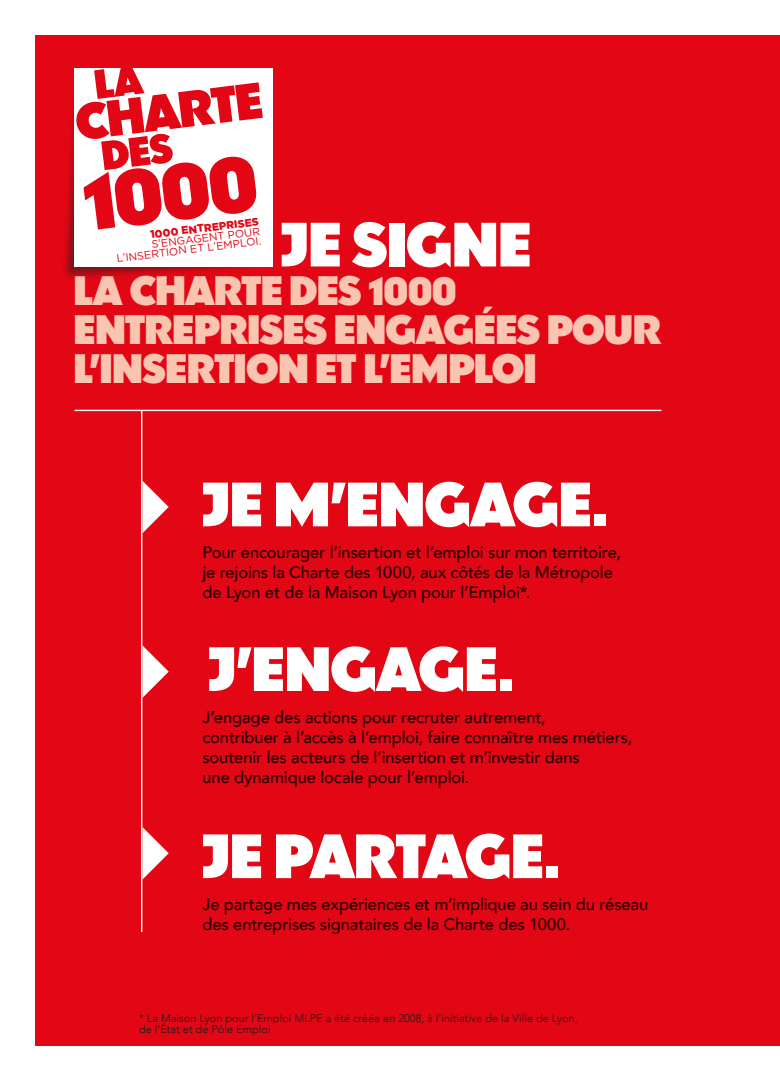
<style>
.page{position:relative;width:780px;height:1081px;background:#fff}
.page>*{position:absolute;margin:0;border:0;box-sizing:border-box;transform-origin:0 0}
.t1{font:60.88px "Guildford Pro Titling";letter-spacing:.01em;color:#fff}
.t2{font:60.88px "Guildford Pro Titling";letter-spacing:-.02em;color:#fff}
.t3{font:40.12px/38.8px "Guildford Pro Titling";letter-spacing:.005em;color:#f9c5b0}
.t4{font:500 16.62px/19.9px "Avenir";letter-spacing:-.01em;color:#230000}
.t5{font:300 11px/11px "Avenir";color:#1d1d1b}
.t6{font:10.88px/9.8px "Gotham";color:#e30614;text-align:right}
.t7{font:900 10.88px "Gotham";color:#e30614}
</style>
<div class="page">
<div style="left:35px;top:35px;width:745px;height:1010px;background:#e30614"></div>
<div style="left:61px;top:88px;width:193px;height:193px;background:#1d1d1b;opacity:.5"></div>
<div style="left:75px;top:68px;width:198px;height:198px;background:#fff"></div>
<svg style="left:76px;top:68px;width:187px;height:162px"></svg>
<hr style="left:141px;top:410px;width:1px;height:522px;background:#fff">
<svg style="left:142px;top:481px;width:27px;height:52px"></svg>
<svg style="left:142px;top:645px;width:27px;height:53px"></svg>
<svg style="left:142px;top:827px;width:27px;height:52px"></svg>
<hr style="left:75px;top:410px;width:586px;height:1px;background:#fff">
<p class="t7" style="left:149px;top:227px;width:111px;rotate:-7deg">1000 ENTREPRISES</p>
<h1 class="t1" style="left:281px;top:205px;width:251px">JE SIGNE</h1>
<h2 class="t3" style="left:74px;top:271px;width:588px">LA CHARTE DES 1000<br>ENTREPRISES ENGAGÉES POUR<br>L’INSERTION ET L’EMPLOI</h2>
<p class="t6" style="left:115px;top:243px;width:147px;rotate:-7deg">S’ENGAGENT POUR<br>L’INSERTION ET L’EMPLOI.</p>
<h1 class="t1" style="left:202px;top:464px;width:406px">JE M’ENGAGE.</h1>
<p class="t4" style="left:202px;top:542px;width:420px">Pour encourager l’insertion et l’emploi sur mon territoire, je rejoins la Charte des 1000, aux côtés de la Métropole de Lyon et de la Maison Lyon pour l’Emploi*.</p>
<h1 class="t1" style="left:208px;top:629px;width:306px">J’ENGAGE.</h1>
<p class="t4" style="left:202px;top:706px;width:431px">J’engage des actions pour recruter autrement,<br>contribuer à l’accès à l’emploi, faire connaître mes métiers, soutenir les acteurs de l’insertion et m’investir dans<br>une dynamique locale pour l’emploi.</p>
<h1 class="t2" style="left:202px;top:816px;width:358px">JE PARTAGE.</h1>
<p class="t4" style="left:202px;top:893px;width:447px">Je partage mes expériences et m’implique au sein du réseau des entreprises signataires de la Charte des 1000.</p>
<p class="t5" style="left:139px;top:1012px;width:440px">* La Maison Lyon pour l’Emploi MLPE a été créée en 2008, à l’initiative de la Ville de Lyon, de l’État et de Pôle Emploi</p>
</div>
